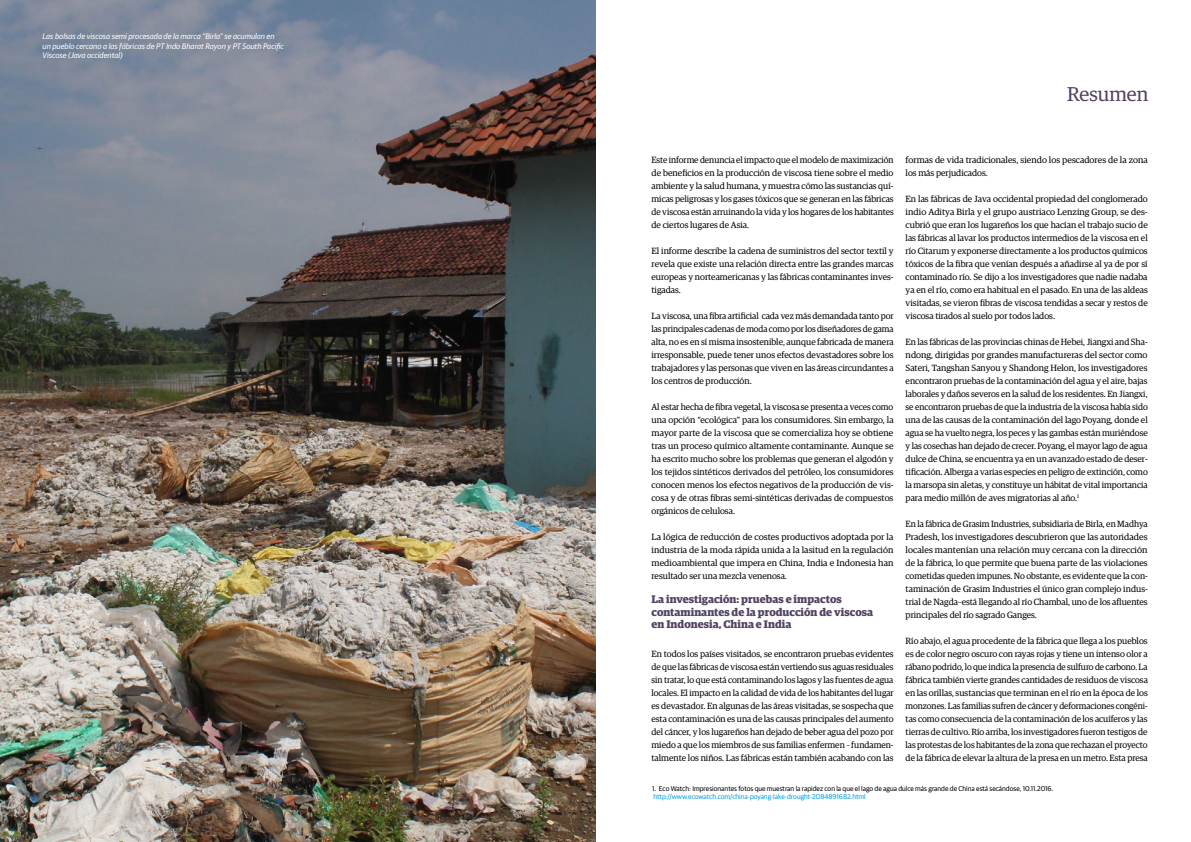
<style>
.page{position:relative;width:1191px;height:842px;background:#fff}
.page>*{position:absolute;margin:0;border:0;box-sizing:border-box;transform-origin:0 0}
.t1{font:20px "Guardian Egyp";color:#534261}
.t2{font:700 11px/12.7px "Guardian Egyp";color:#534261}
.t3{font:9px/13px "Guardian Egyp";color:#000;text-align:justify}
.t4{font:italic 8px/9.6px "Guardian Sans";color:#fff}
.t5{font:7px "Guardian Sans";color:#000}
.t6{font:7px "Guardian Sans";color:#009fe3}
</style>
<div class="page">
<img style="left:0;top:0;width:595px;height:842px">
<p class="t4" style="left:43px;top:31px;width:243px">Las bolsas de viscosa semi procesada de la marca “Birla” se acumulan en un pueblo cercano a las fábricas de PT Indo Bharat Rayon y PT South Pacific<br>Viscose (Java occidental)</p>
<h1 class="t1" style="left:1067px;top:80px;width:83px">Resumen</h1>
<p class="t3" style="left:651px;top:153px;width:244px">Este informe denuncia el impacto que el modelo de maximización de beneficios en la producción de viscosa tiene sobre el medio ambiente y la salud humana, y muestra cómo las sustancias quí&shy;micas peligrosas y los gases tóxicos que se generan en las fábricas de viscosa están arruinando la vida y los hogares de los habitantes de ciertos lugares de Asia.</p>
<p class="t3" style="left:651px;top:244px;width:244px">El informe describe la cadena de suministros del sector textil y revela que existe una relación directa entre las grandes marcas europeas y norteamericanas y las fábricas contaminantes inves&shy;tigadas.</p>
<p class="t3" style="left:651px;top:309px;width:244px">La viscosa, una fibra artificial cada vez más demandada tanto por las principales cadenas de moda como por los diseñadores de gama alta, no es en sí misma insostenible, aunque fabricada de manera irresponsable, puede tener unos efectos devastadores sobre los trabajadores y las personas que viven en las áreas circundantes a los centros de producción.</p>
<p class="t3" style="left:651px;top:400px;width:244px">Al estar hecha de fibra vegetal, la viscosa se presenta a veces como una opción “ecológica” para los consumidores. Sin embargo, la mayor parte de la viscosa que se comercializa hoy se obtiene tras un proceso químico altamente contaminante. Aunque se ha escrito mucho sobre los problemas que generan el algodón y los tejidos sintéticos derivados del petróleo, los consumidores conocen menos los efectos negativos de la producción de vis&shy;cosa y de otras fibras semi-sintéticas derivadas de compuestos orgánicos de celulosa.</p>
<p class="t3" style="left:651px;top:530px;width:243px">La lógica de reducción de costes productivos adoptada por la industria de la moda rápida unida a la lasitud en la regulación medioambiental que impera en China, India e Indonesia han resultado ser una mezcla venenosa.</p>
<p class="t2" style="left:651px;top:592px;width:223px">La investigación: pruebas e impactos contaminantes de la producción de viscosa en Indonesia, China e India</p>
<p class="t3" style="left:651px;top:647px;width:244px">En todos los países visitados, se encontraron pruebas evidentes de que las fábricas de viscosa están vertiendo sus aguas residuales sin tratar, lo que está contaminando los lagos y las fuentes de agua locales. El impacto en la calidad de vida de los habitantes del lugar es devastador. En algunas de las áreas visitadas, se sospecha que esta contaminación es una de las causas principales del aumento del cáncer, y los lugareños han dejado de beber agua del pozo por miedo a que los miembros de sus familias enfermen – fundamen&shy;talmente los niños. Las fábricas están también acabando con las</p>
<p class="t3" style="left:905px;top:153px;width:244px">formas de vida tradicionales, siendo los pescadores de la zona los más perjudicados.</p>
<p class="t3" style="left:905px;top:192px;width:244px">En las fábricas de Java occidental propiedad del conglomerado indio Aditya Birla y el grupo austriaco Lenzing Group, se des&shy;cubrió que eran los lugareños los que hacían el trabajo sucio de las fábricas al lavar los productos intermedios de la viscosa en el río Citarum y exponerse directamente a los productos químicos tóxicos de la fibra que venían después a añadirse al ya de por sí contaminado río. Se dijo a los investigadores que nadie nadaba ya en el río, como era habitual en el pasado. En una de las aldeas visitadas, se vieron fibras de viscosa tendidas a secar y restos de viscosa tirados al suelo por todos lados.</p>
<p class="t3" style="left:905px;top:335px;width:244px">En las fábricas de las provincias chinas de Hebei, Jiangxi and Sha&shy;ndong, dirigidas por grandes manufactureras del sector como Sateri, Tangshan Sanyou y Shandong Helon, los investigadores encontraron pruebas de la contaminación del agua y el aire, bajas laborales y daños severos en la salud de los residentes. En Jiangxi, se encontraron pruebas de que la industria de la viscosa había sido una de las causas de la contaminación del lago Poyang, donde el agua se ha vuelto negra, los peces y las gambas están muriéndose y las cosechas han dejado de crecer. Poyang, el mayor lago de agua dulce de China, se encuentra ya en un avanzado estado de deser&shy;tificación. Alberga a varias especies en peligro de extinción, como la marsopa sin aletas, y constituye un hábitat de vital importancia para medio millón de aves migratorias al año.<sup>1</sup></p>
<p class="t3" style="left:905px;top:517px;width:244px">En la fábrica de Grasim Industries, subsidiaria de Birla, en Madhya Pradesh, los investigadores descubrieron que las autoridades locales mantenían una relación muy cercana con la dirección de la fábrica, lo que permite que buena parte de las violaciones cometidas queden impunes. No obstante, es evidente que la con&shy;taminación de Grasim Industries el único gran complejo indus&shy;trial de Nagda–está llegando al río Chambal, uno de los afluentes principales del río sagrado Ganges.</p>
<p class="t3" style="left:905px;top:634px;width:244px">Río abajo, el agua procedente de la fábrica que llega a los pueblos es de color negro oscuro con rayas rojas y tiene un intenso olor a rábano podrido, lo que indica la presencia de sulfuro de carbono. La fábrica también vierte grandes cantidades de residuos de viscosa en las orillas, sustancias que terminan en el río en la época de los monzones. Las familias sufren de cáncer y deformaciones congéni&shy;tas como consecuencia de la contaminación de los acuíferos y las tierras de cultivo. Río arriba, los investigadores fueron testigos de las protestas de los habitantes de la zona que rechazan el proyecto de la fábrica de elevar la altura de la presa en un metro. Esta presa</p>
<p class="t5" style="left:652px;top:783px;width:402px">1. Eco Watch: Impresionantes fotos que muestran la rapidez con la que el lago de agua dulce más grande de China está secándose, 10.11.2016.</p>
<p class="t6" style="left:653px;top:792px;width:214px">http://www.ecowatch.com/china-poyang-lake-drought-2084891682.html</p>
</div>
